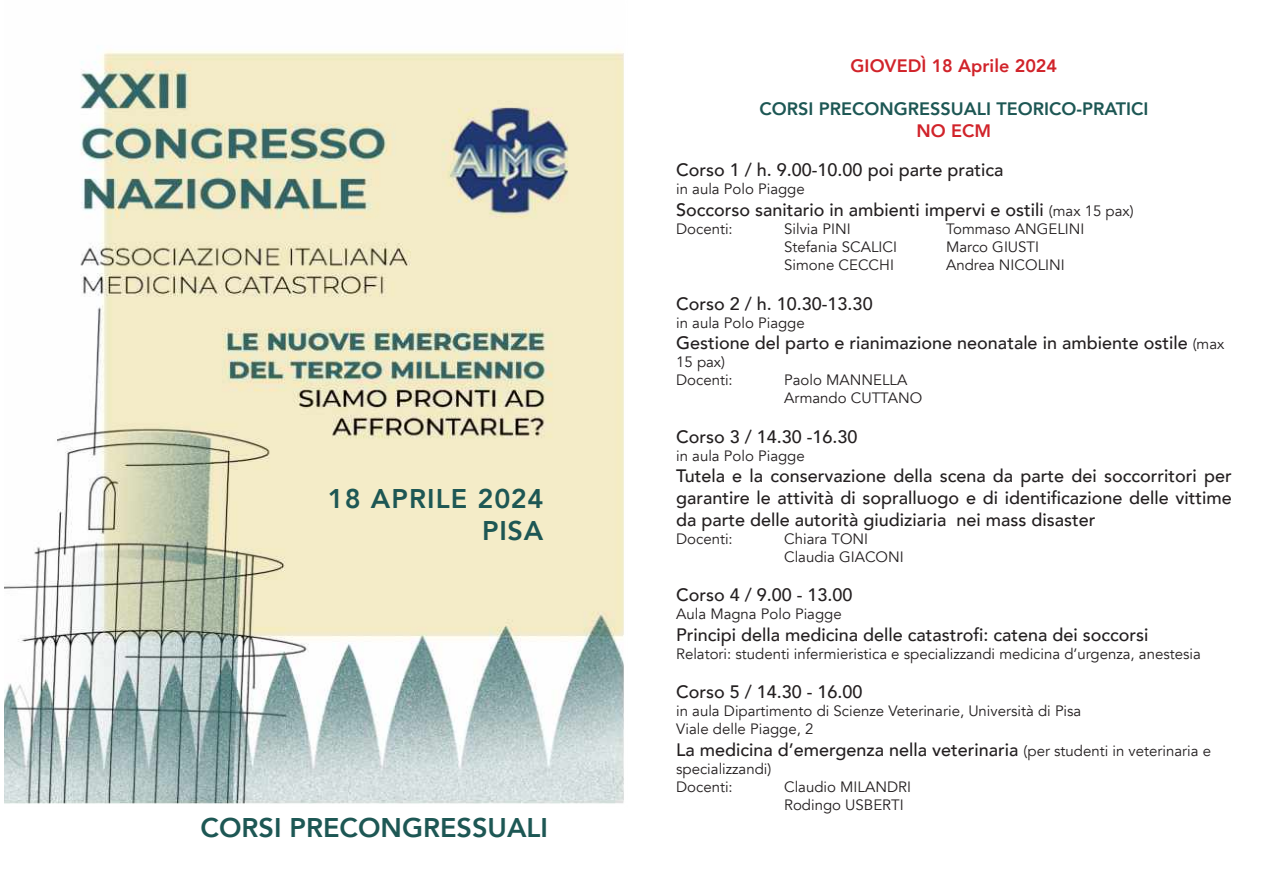
<style>
.page{position:relative;width:1263px;height:893px;background:#fff}
.page>*{position:absolute;margin:0;border:0;box-sizing:border-box;transform-origin:0 0}
.t1{font:800 27px "Avenir";color:#1d5754}
.t2{font:800 27px/32.4px "Avenir";letter-spacing:.035em;color:#1d5754;text-align:right}
.t3{font:500 18px/21.6px "Avenir";color:#231f20;text-align:justify}
.t4{font:800 18px "Avenir";color:#1d5754}
.t5{font:800 18px "Avenir";color:#d1232a}
.t6{font:15px/18px "Avenir";color:#231f20}
.s1{font-weight:400;font-size:15px}
</style>
<div class="page">
<img style="left:4px;top:50px;width:620px;height:754px">
<h1 class="t2" style="left:328px;top:482px;width:217px">18 APRILE 2024<br>PISA</h1>
<h1 class="t1" style="left:201px;top:807px;width:349px">CORSI PRECONGRESSUALI</h1>
<p class="t5" style="left:851px;top:52px;width:208px">GIOVEDÌ 18 Aprile 2024</p>
<p class="t4" style="left:759px;top:95px;width:390px">CORSI PRECONGRESSUALI TEORICO-PRATICI</p>
<p class="t5" style="left:917px;top:117px;width:76px">NO ECM</p>
<p class="t3" style="left:676px;top:158px;width:329px">Corso 1 / h. 9.00-10.00 poi parte pratica</p>
<p class="t6" style="left:676px;top:181px;width:130px">in aula Polo Piagge</p>
<p class="t3" style="left:676px;top:198px;width:459px">Soccorso sanitario in ambienti impervi e ostili <span class="s1">(max 15 pax)</span></p>
<p class="t6" style="left:676px;top:220px;width:58px">Docenti:</p>
<p class="t6" style="left:784px;top:220px;width:68px">Silvia PINI</p>
<p class="t6" style="left:946px;top:220px;width:140px">Tommaso ANGELINI</p>
<p class="t6" style="left:784px;top:238px;width:114px">Stefania SCALICI</p>
<p class="t6" style="left:946px;top:238px;width:94px">Marco GIUSTI</p>
<p class="t6" style="left:784px;top:256px;width:111px">Simone CECCHI</p>
<p class="t6" style="left:946px;top:256px;width:120px">Andrea NICOLINI</p>
<p class="t3" style="left:676px;top:292px;width:198px">Corso 2 / h. 10.30-13.30</p>
<p class="t6" style="left:676px;top:314px;width:130px">in aula Polo Piagge</p>
<p class="t3" style="left:676px;top:331px;width:550px">Gestione del parto e rianimazione neonatale in ambiente ostile <span class="s1">(max</span></p>
<p class="t6" style="left:676px;top:353px;width:58px">15 pax)<br>Docenti:</p>
<p class="t6" style="left:784px;top:371px;width:140px">Paolo MANNELLA<br>Armando CUTTANO</p>
<p class="t3" style="left:676px;top:425px;width:183px">Corso 3 / 14.30 -16.30</p>
<p class="t6" style="left:676px;top:447px;width:130px">in aula Polo Piagge</p>
<p class="t3" style="left:676px;top:464px;width:557px">Tutela e la conservazione della scena da parte dei soccorritori per garantire le attività di sopralluogo e di identificazione delle vittime da parte delle autorità giudiziaria nei mass disaster</p>
<p class="t6" style="left:676px;top:530px;width:58px">Docenti:</p>
<p class="t6" style="left:784px;top:530px;width:121px">Chiara TONI<br>Claudia GIACONI</p>
<p class="t3" style="left:676px;top:583px;width:178px">Corso 4 / 9.00 - 13.00</p>
<p class="t6" style="left:676px;top:605px;width:167px">Aula Magna Polo Piagge</p>
<p class="t3" style="left:676px;top:623px;width:474px">Principi della medicina delle catastrofi: catena dei soccorsi</p>
<p class="t6" style="left:676px;top:645px;width:526px">Relatori: studenti infermieristica e specializzandi medicina d’urgenza, anestesia</p>
<p class="t3" style="left:676px;top:680px;width:188px">Corso 5 / 14.30 - 16.00</p>
<p class="t6" style="left:676px;top:703px;width:407px">in aula Dipartimento di Scienze Veterinarie, Università di Pisa<br>Viale delle Piagge, 2</p>
<p class="t3" style="left:676px;top:738px;width:536px">La medicina d’emergenza nella veterinaria <span class="s1">(per studenti in veterinaria e</span></p>
<p class="t6" style="left:676px;top:760px;width:97px">specializzandi)<br>Docenti:</p>
<p class="t6" style="left:784px;top:778px;width:128px">Claudio MILANDRI<br>Rodingo USBERTI</p>
</div>
